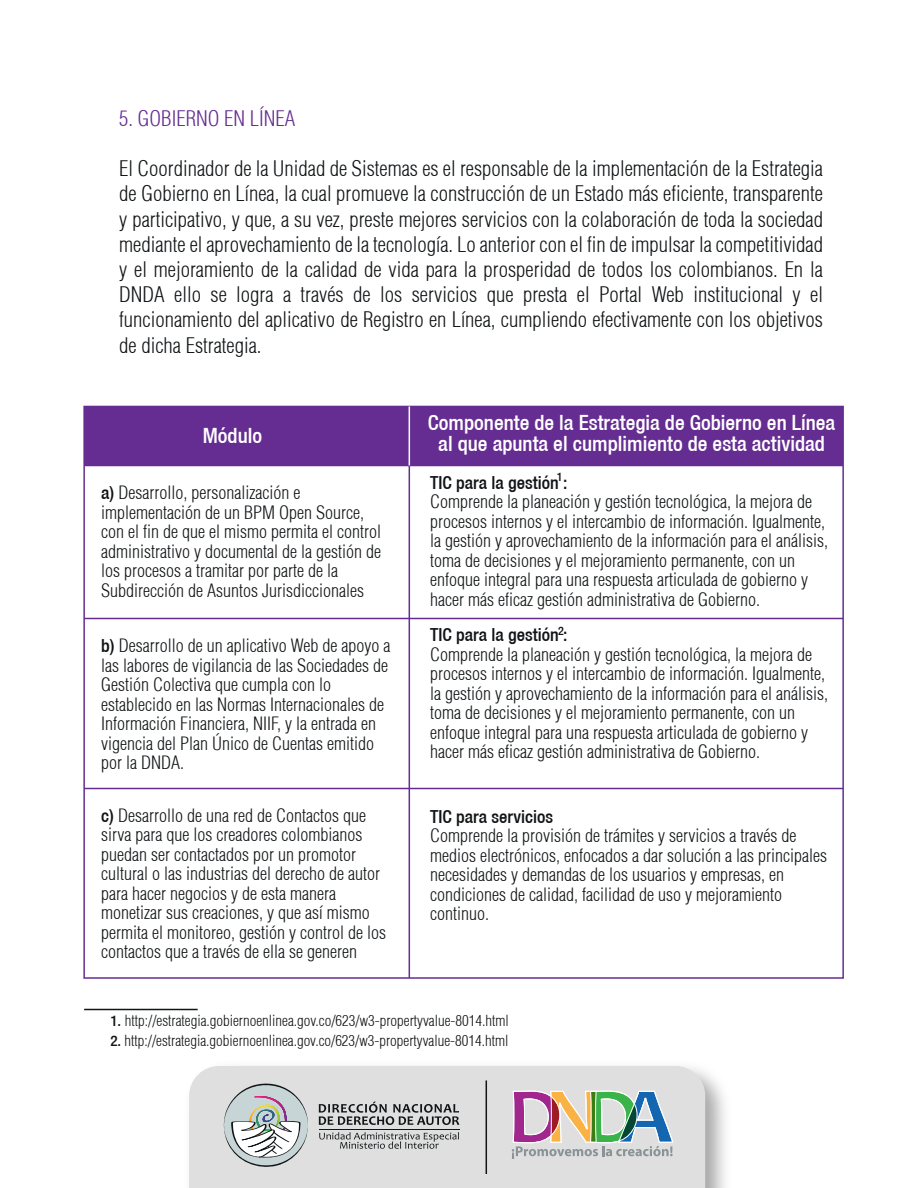
<style>
.page{position:relative;width:918px;height:1188px;background:#fff}
.page>*{position:absolute;margin:0;border:0;box-sizing:border-box;transform-origin:0 0}
.t1{font:300 condensed 21px/25.2px "Helvetica";color:#111416;text-align:justify}
.t2{font:500 condensed 21px/21px "Helvetica 67";color:#fff;text-align:center}
.t3{font:300 condensed 21px "Helvetica";color:#652d91}
.t4{font:300 condensed 18px/19.5px "Helvetica";color:#111416}
.t5{font:500 condensed 18px "Helvetica 67";color:#111416}
.t6{font:300 condensed 15px "Helvetica";color:#111416}
.t7{font:500 condensed 12px "Helvetica 67";color:#111416}
.s1{font-family:"Helvetica 67";font-weight:500}
</style>
<div class="page">
<div style="left:84px;top:406px;width:759px;height:59px;background:#652d91"></div>
<img style="left:705px;top:1073px;width:20px;height:115px">
<div style="left:189px;top:1066px;width:516px;height:122px;background:#dedfde"></div>
<svg style="left:319px;top:1102px;width:140px;height:23px;background:#9ea0a0"></svg>
<svg style="left:319px;top:1132px;width:140px;height:17px;background:#b7b8b8"></svg>
<hr style="left:319px;top:1129px;width:140px;height:1px;background:#111416">
<svg style="left:222px;top:1082px;width:86px;height:88px"></svg>
<svg style="left:512px;top:1091px;width:161px;height:68px;background:#b7b7b5"></svg>
<hr style="left:486px;top:1080px;width:1px;height:94px;background:#111416">
<hr style="left:84px;top:465px;width:759px;height:1px;background:#652d91">
<hr style="left:409px;top:406px;width:1px;height:572px;background:#652d91">
<hr style="left:84px;top:618px;width:759px;height:1px;background:#652d91">
<hr style="left:84px;top:788px;width:759px;height:1px;background:#652d91">
<hr style="left:409px;top:406px;width:1px;height:59px;background:#fff">
<hr style="left:84px;top:1009px;width:114px;height:1px;background:#111416">
<p class="t3" style="left:119px;top:105px;width:178px">5. GOBIERNO EN LÍNEA</p>
<p class="t1" style="left:119px;top:156px;width:705px">El Coordinador de la Unidad de Sistemas es el responsable de la implementación de la Estrategia de Gobierno en Línea, la cual promueve la construcción de un Estado más eficiente, transparente y participativo, y que, a su vez, preste mejores servicios con la colaboración de toda la sociedad mediante el aprovechamiento de la tecnología. Lo anterior con el fin de impulsar la competitividad y el mejoramiento de la calidad de vida para la prosperidad de todos los colombianos. En la DNDA ello se logra a través de los servicios que presta el Portal Web institucional y el funcionamiento del aplicativo de Registro en Línea, cumpliendo efectivamente con los objetivos de dicha Estrategia.</p>
<p class="t2" style="left:203px;top:425px;width:61px">Módulo</p>
<p class="t4" style="left:101px;top:483px;width:281px"><span class="s1">a)</span> Desarrollo, personalización e implementación de un BPM Open Source, con el fin de que el mismo permita el control administrativo y documental de la gestión de los procesos a tramitar por parte de la Subdirección de Asuntos Jurisdiccionales</p>
<p class="t4" style="left:101px;top:636px;width:291px"><span class="s1">b)</span> Desarrollo de un aplicativo Web de apoyo a las labores de vigilancia de las Sociedades de Gestión Colectiva que cumpla con lo establecido en las Normas Internacionales de Información Financiera, NIIF, y la entrada en vigencia del Plan Único de Cuentas emitido por la DNDA.</p>
<p class="t4" style="left:101px;top:805px;width:286px"><span class="s1">c)</span> Desarrollo de una red de Contactos que sirva para que los creadores colombianos puedan ser contactados por un promotor cultural o las industrias del derecho de autor para hacer negocios y de esta manera monetizar sus creaciones, y que así mismo permita el monitoreo, gestión y control de los contactos que a través de ella se generen</p>
<p class="t2" style="left:428px;top:412px;width:409px">Componente de la Estrategia de Gobierno en Línea al que apunta el cumplimiento de esta actividad</p>
<p class="t7" style="left:557px;top:470px;width:7px">1</p>
<p class="t5" style="left:430px;top:471px;width:139px">TIC para la gestión :</p>
<p class="t4" style="left:430px;top:492px;width:399px">Comprende la planeación y gestión tecnológica, la mejora de procesos internos y el intercambio de información. Igualmente, la gestión y aprovechamiento de la información para el análisis, toma de decisiones y el mejoramiento permanente, con un enfoque integral para una respuesta articulada de gobierno y hacer más eficaz gestión administrativa de Gobierno.</p>
<p class="t7" style="left:558px;top:624px;width:7px">2</p>
<p class="t5" style="left:430px;top:624px;width:139px">TIC para la gestión :</p>
<p class="t4" style="left:430px;top:645px;width:399px">Comprende la planeación y gestión tecnológica, la mejora de procesos internos y el intercambio de información. Igualmente, la gestión y aprovechamiento de la información para el análisis, toma de decisiones y el mejoramiento permanente, con un enfoque integral para una respuesta articulada de gobierno y hacer más eficaz gestión administrativa de Gobierno.</p>
<p class="t5" style="left:430px;top:806px;width:124px">TIC para servicios</p>
<p class="t4" style="left:430px;top:826px;width:398px">Comprende la provisión de trámites y servicios a través de medios electrónicos, enfocados a dar solución a las principales necesidades y demandas de los usuarios y empresas, en condiciones de calidad, facilidad de uso y mejoramiento continuo.</p>
<p class="t6" style="left:110px;top:1012px;width:400px"><span class="s1">1.</span> http://estrategia.gobiernoenlinea.gov.co/623/w3-propertyvalue-8014.html</p>
<p class="t6" style="left:110px;top:1031px;width:400px"><span class="s1">2.</span> http://estrategia.gobiernoenlinea.gov.co/623/w3-propertyvalue-8014.html</p>
</div>
